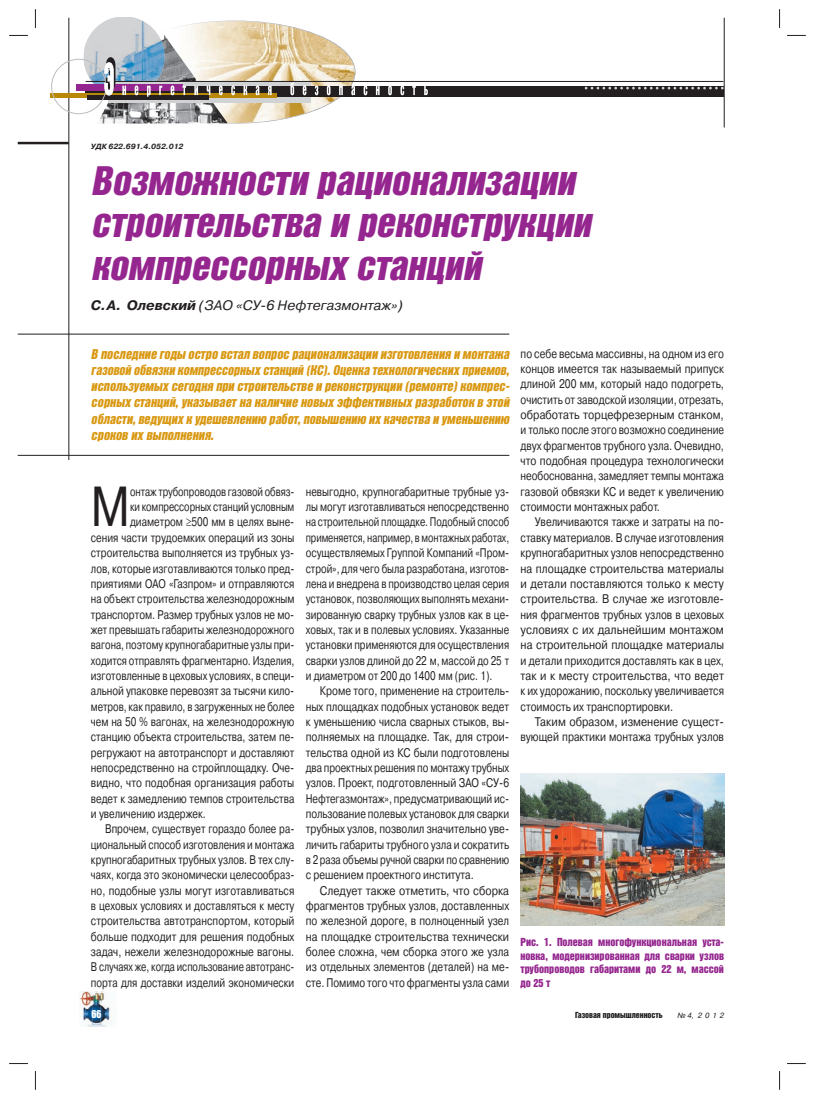
<style>
.page{position:relative;width:815px;height:1099px;background:#fff}
.page>*{position:absolute;margin:0;border:0;box-sizing:border-box;transform-origin:0 0}
.t1{font:56.38px "Pragmatica C";color:#231f20;scale:.78 1}
.t2{font:italic 40px/42.5px "Bastion Kontrast C";color:#95268f}
.t3{font:italic 13.75px/16.2px "Bastion Kontrast C";color:#d99811;text-align:justify}
.t4{font:italic 13.75px "Pragmatica C";color:#231f20}
.t5{font:12.5px/15.4px "Pragmatica C";color:#231f20;text-align:justify;scale:.8 1}
.t6{font:12.5px/15.4px "Pragmatica C";color:#231f20;text-align:justify;scale:.78 1}
.t7{font:12.5px "Pragmatica C";color:#231f20;scale:.77 1}
.t8{font:12.5px/15.4px "Pragmatica C";color:#231f20;text-align:justify;scale:.85 1}
.t9{font:12.5px "Pragmatica C";color:#231f20;scale:.76 1}
.t10{font:12.5px "Pragmatica C";color:#231f20;scale:.79 1}
.t11{font:12.5px "Pragmatica C";color:#231f20;scale:.75 1}
.t12{font:12.5px "Pragmatica C";color:#231f20;scale:.74 1}
.t13{font:12.5px/15.4px "Pragmatica C";color:#231f20;text-align:right;scale:.86 1}
.t14{font:11.25px/13.5px "Bastion Kontrast C";color:#95268f;text-align:justify}
.t15{font:11.25px "Bastion Kontrast C";color:#fff}
.t16{font:8.5px "Bastion Kontrast C";color:#231f20}
.t17{font:italic 700 7.5px "Pragmatica C";color:#231f20}
.t18{font:italic 7.5px "Pragmatica C";color:#231f20}
.s1{font-weight:700}
</style>
<div class="page">
<img style="left:79px;top:991px;width:33px;height:35px">
<hr style="left:18px;top:142px;width:51px;height:2px;background:#231f20">
<hr style="left:724px;top:18px;width:1px;height:109px;background:#231f20">
<hr style="left:69px;top:18px;width:1px;height:442px;background:#231f20">
<div style="left:86px;top:86px;width:638px;height:11px;background:#231f20"></div>
<div style="left:50px;top:93px;width:227px;height:5px;background:#ba8808"></div>
<div style="left:76px;top:84px;width:106px;height:7px;background:#95268f"></div>
<svg style="left:585px;top:87px;width:139px;height:2px"></svg>
<svg style="left:364px;top:86px;width:3px;height:9px"></svg>
<svg style="left:376px;top:86px;width:4px;height:9px"></svg>
<svg style="left:388px;top:86px;width:4px;height:9px"></svg>
<svg style="left:400px;top:86px;width:4px;height:9px"></svg>
<svg style="left:412px;top:86px;width:4px;height:9px"></svg>
<svg style="left:424px;top:86px;width:4px;height:9px"></svg>
<hr style="left:86px;top:81px;width:637px;height:1px;background:#231f20">
<div style="left:51px;top:59px;width:55px;height:55px;border:1px solid #bcbdc0;border-radius:50%"></div>
<svg style="left:84px;top:18px;width:271px;height:106px"></svg>
<hr style="left:18px;top:334px;width:491px;height:1px;background:#231f20">
<hr style="left:18px;top:455px;width:491px;height:1px;background:#231f20">
<img style="left:520px;top:773px;width:204px;height:152px">
<svg style="left:9px;top:35px;width:19px;height:1px"></svg>
<svg style="left:787px;top:35px;width:19px;height:1px"></svg>
<svg style="left:9px;top:1063px;width:19px;height:1px"></svg>
<svg style="left:787px;top:1063px;width:19px;height:1px"></svg>
<svg style="left:35px;top:9px;width:1px;height:19px"></svg>
<svg style="left:35px;top:1071px;width:1px;height:18px"></svg>
<svg style="left:779px;top:9px;width:1px;height:19px"></svg>
<svg style="left:779px;top:1071px;width:1px;height:18px"></svg>
<p class="t17" style="left:91px;top:143px;width:94px">УДК 622.691.4.052.012</p>
<h2 class="t2" style="left:91px;top:161px;width:501px">Возможности рационализации строительства и реконструкции компрессорных станций</h2>
<p class="t4" style="left:91px;top:300px;width:314px"><span class="s1">С. А. Олевский</span> (ЗАО «СУ-6 Нефтегазмонтаж»)</p>
<p class="t3" style="left:91px;top:346px;width:420px">В последние годы остро встал вопрос рационализации изготовления и монтажа газовой обвязки компрессорных станций (КС). Оценка технологических приемов, используемых сегодня при строительстве и реконструкции (ремонте) компрес&shy;сорных станций, указывает на наличие новых эффективных разработок в этой области, ведущих к удешевлению работ, повышению их качества и уменьшению сроков их выполнения.</p>
<p class="t5" style="left:521px;top:346px;width:256px">по себе весьма массивны, на одном из его концов имеется так называемый припуск длиной 200 мм, который надо подогреть, очистить от заводской изоляции, отрезать, обработать торцефрезерным станком, и только после этого возможно соединение двух фрагментов трубного узла. Очевидно, что подобная процедура технологически необоснованна, замедляет темпы монтажа газовой обвязки КС и ведет к увеличению стоимости монтажных работ.</p>
<p class="t5" style="left:521px;top:515px;width:256px;text-indent:14px">Увеличиваются также и затраты на по&shy;ставку материалов. В случае изготовления крупногабаритных узлов непосредственно на площадке строительства материалы и детали поставляются только к месту строительства. В случае же изготовле&shy;ния фрагментов трубных узлов в цеховых условиях с их дальнейшим монтажом на строительной площадке материалы и детали приходится доставлять как в цех, так и к месту строительства, что ведет к их удорожанию, поскольку увеличивается стоимость их транспортировки.</p>
<p class="t13" style="left:521px;top:715px;width:238px">Таким образом, изменение сущест&shy;вующей практики монтажа трубных узлов</p>
<h1 class="t1" style="left:91px;top:486px;width:52px">М</h1>
<p class="t11" style="left:130px;top:487px;width:221px">онтаж трубопроводов газовой обвяз-</p>
<p class="t6" style="left:306px;top:484px;width:262px">невыгодно, крупногабаритные трубные уз&shy;лы могут изготавливаться непосредственно на строительной площадке. Подобный способ применяется, например, в монтажных работах, осуществляемых Группой Компаний «Пром&shy;строй», для чего была разработана, изготов&shy;лена и внедрена в производство целая серия установок, позволяющих выполнять механи&shy;зированную сварку трубных узлов как в це&shy;ховых, так и в полевых условиях. Указанные установки применяются для осуществления сварки узлов длиной до 22 м, массой до 25 т и диаметром от 200 до 1400 мм (рис. 1).</p>
<p class="t5" style="left:306px;top:684px;width:256px;text-indent:14px">Кроме того, применение на строитель&shy;ных площадках подобных установок ведет к уменьшению числа сварных стыков, вы&shy;полняемых на площадке. Так, для строи&shy;тельства одной из КС были подготовлены два проектных решения по монтажу трубных узлов. Проект, подготовленный ЗАО «СУ-6<br>Нефтегазмонтаж», предусматривающий ис&shy;пользование полевых установок для сварки трубных узлов, позволил значительно уве&shy;личить габариты трубного узла и сократить в 2 раза объемы ручной сварки по сравнению с решением проектного института.</p>
<p class="t8" style="left:306px;top:883px;width:241px;text-indent:14px">Следует также отметить, что сборка фрагментов трубных узлов, доставленных по железной дороге, в полноценный узел на площадке строительства технически более сложна, чем сборка этого же узла из отдельных элементов (деталей) на ме&shy;сте. Помимо того что фрагменты узла сами</p>
<p class="t12" style="left:130px;top:502px;width:224px">ки компрессорных станций условным</p>
<p class="t6" style="left:130px;top:515px;width:212px">диаметром 500 мм в целях выне-</p>
<p class="t6" style="left:91px;top:530px;width:262px">сения части трудоемких операций из зоны</p>
<p class="t6" style="left:91px;top:546px;width:262px">строительства выполняется из трубных уз-</p>
<p class="t7" style="left:91px;top:563px;width:266px">лов, которые изготавливаются только пред-</p>
<p class="t6" style="left:91px;top:577px;width:262px">приятиями ОАО «Газпром» и отправляются</p>
<p class="t7" style="left:91px;top:594px;width:266px">на объект строительства железнодорожным</p>
<p class="t6" style="left:91px;top:607px;width:262px">транспортом. Размер трубных узлов не мо-</p>
<p class="t9" style="left:91px;top:625px;width:269px">жет превышать габариты железнодорожного</p>
<p class="t11" style="left:91px;top:640px;width:273px">вагона, поэтому крупногабаритные узлы при-</p>
<p class="t9" style="left:91px;top:655px;width:269px">ходится отправлять фрагментарно. Изделия,</p>
<p class="t7" style="left:91px;top:671px;width:266px">изготовленные в цеховых условиях, в специ-</p>
<p class="t6" style="left:91px;top:684px;width:262px">альной упаковке перевозят за тысячи кило-</p>
<p class="t9" style="left:91px;top:701px;width:269px">метров, как правило, в загруженных не более</p>
<p class="t6" style="left:91px;top:715px;width:262px">чем на 50 % вагонах, на железнодорожную</p>
<p class="t6" style="left:91px;top:730px;width:262px">станцию объекта строительства, затем пе-</p>
<p class="t6" style="left:91px;top:745px;width:262px">регружают на автотранспорт и доставляют</p>
<p class="t10" style="left:91px;top:763px;width:259px">непосредственно на стройплощадку. Оче-</p>
<p class="t5" style="left:91px;top:776px;width:256px">видно, что подобная организация работы</p>
<p class="t6" style="left:91px;top:791px;width:262px">ведет к замедлению темпов строительства</p>
<p class="t6" style="left:91px;top:807px;width:149px">и увеличению издержек.</p>
<p class="t7" style="left:105px;top:824px;width:247px">Впрочем, существует гораздо более ра-</p>
<p class="t9" style="left:91px;top:839px;width:269px">циональный способ изготовления и монтажа</p>
<p class="t7" style="left:91px;top:855px;width:266px">крупногабаритных трубных узлов. В тех слу-</p>
<p class="t7" style="left:91px;top:870px;width:266px">чаях, когда это экономически целесообраз-</p>
<p class="t10" style="left:91px;top:885px;width:259px">но, подобные узлы могут изготавливаться</p>
<p class="t7" style="left:91px;top:901px;width:266px">в цеховых условиях и доставляться к месту</p>
<p class="t10" style="left:91px;top:916px;width:259px">строительства автотранспортом, который</p>
<p class="t5" style="left:91px;top:929px;width:256px">больше подходит для решения подобных</p>
<p class="t5" style="left:91px;top:945px;width:256px">задач, нежели железнодорожные вагоны.</p>
<p class="t12" style="left:91px;top:962px;width:276px">В случаях же, когда использование автотранс-</p>
<p class="t7" style="left:91px;top:977px;width:266px">порта для доставки изделий экономически</p>
<p class="t14" style="left:520px;top:936px;width:205px">Рис. 1. Полевая многофункциональная уста&shy;новка, модернизированная для сварки узлов трубопроводов габаритами до 22 м, массой до 25 т</p>
<p class="t15" style="left:91px;top:1009px;width:12px">66</p>
<p class="t16" style="left:575px;top:1011px;width:89px">Газовая промышленность</p>
<p class="t18" style="left:678px;top:1012px;width:48px">№ 4, 2012</p>
</div>
